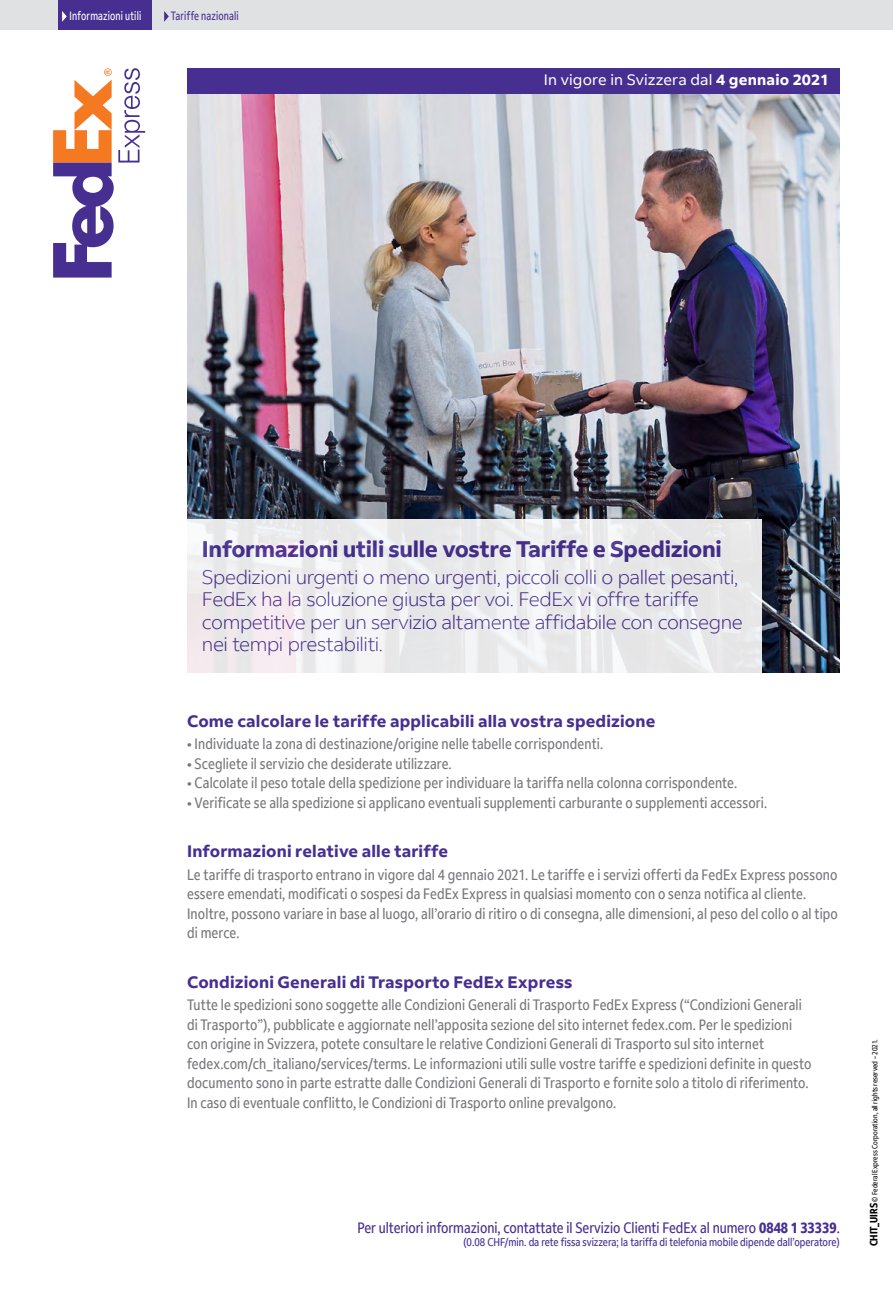
<style>
.page{position:relative;width:893px;height:1289px;background:#fff}
.page>*{position:absolute;margin:0;border:0;box-sizing:border-box;transform-origin:0 0}
.t1{font:700 22.5px "Fed Ex Sans";letter-spacing:-.015em;color:#472f92}
.t2{font:300 19.5px/22.5px "Fed Ex Sans";letter-spacing:-.025em;color:#472f92}
.t3{font:700 16.5px "Fed Ex Sans";letter-spacing:.01em;color:#472f92}
.t4{font:condensed 15px/19.5px "Fed Ex Sans";letter-spacing:.01em;color:#77787b}
.t5{font:condensed 15px "Fed Ex Sans";color:#472f92}
.t6{font:15px "Fed Ex Sans";letter-spacing:.01em;color:#fff}
.t7{font:condensed 12px "Fed Ex Sans";letter-spacing:.015em;color:#fff;scale:.9 1}
.t8{font:condensed 12px "Fed Ex Sans";letter-spacing:.015em;color:#472f92;scale:.9 1}
.t9{font:condensed 11.25px "Fed Ex Sans";color:#472f92}
.t10{font:condensed 7.5px "Fed Ex Sans";color:#000}
.s1{font-weight:700}
.s2{font-weight:700;font-size:10.5px}
</style>
<div class="page">
<svg style="left:53px;top:68px;width:92px;height:209px"></svg>
<img style="left:187px;top:94px;width:653px;height:578px">
<div style="left:187px;top:68px;width:653px;height:26px;background:#472f92"></div>
<div style="left:187px;top:519px;width:574px;height:153px;background:linear-gradient(to right,#f0eef0,#e8e9ea)"></div>
<div style="left:0;top:0;width:893px;height:30px;background:#e0e1e2"></div>
<svg style="left:164px;top:11px;width:5px;height:11px"></svg>
<div style="left:58px;top:0;width:93px;height:30px;background:#472f92"></div>
<svg style="left:62px;top:11px;width:5px;height:11px"></svg>
<p class="t7" style="left:70px;top:9px;width:81px">Informazioni utili</p>
<p class="t8" style="left:171px;top:9px;width:77px">Tariffe nazionali</p>
<p class="t6" style="left:544px;top:71px;width:287px">In vigore in Svizzera dal <span class="s1">4 gennaio 2021</span></p>
<h1 class="t1" style="left:202px;top:536px;width:521px">Informazioni utili sulle vostre Tariffe e Spedizioni</h1>
<h2 class="t2" style="left:202px;top:565px;width:542px">Spedizioni urgenti o meno urgenti, piccoli colli o pallet pesanti, FedEx ha la soluzione giusta per voi. FedEx vi offre tariffe competitive per un servizio altamente affidabile con consegne nei tempi prestabiliti.</h2>
<p class="t3" style="left:187px;top:711px;width:470px">Come calcolare le tariffe applicabili alla vostra spedizione</p>
<p class="t4" style="left:187px;top:734px;width:418px">• Individuate la zona di destinazione/origine nelle tabelle corrispondenti.</p>
<p class="t4" style="left:187px;top:754px;width:266px">• Scegliete il servizio che desiderate utilizzare.</p>
<p class="t4" style="left:187px;top:773px;width:552px">• Calcolate il peso totale della spedizione per individuare la tariffa nella colonna corrispondente.</p>
<p class="t4" style="left:187px;top:793px;width:582px">• Verificate se alla spedizione si applicano eventuali supplementi carburante o supplementi accessori.</p>
<p class="t3" style="left:187px;top:841px;width:262px">Informazioni relative alle tariffe</p>
<p class="t4" style="left:187px;top:864px;width:652px">Le tariffe di trasporto entrano in vigore dal 4 gennaio 2021. Le tariffe e i servizi offerti da FedEx Express possono essere emendati, modificati o sospesi da FedEx Express in qualsiasi momento con o senza notifica al cliente.<br>Inoltre, possono variare in base al luogo, all’orario di ritiro o di consegna, alle dimensioni, al peso del collo o al tipo di merce.</p>
<p class="t3" style="left:187px;top:972px;width:387px">Condizioni Generali di Trasporto FedEx Express</p>
<p class="t4" style="left:187px;top:995px;width:626px">Tutte le spedizioni sono soggette alle Condizioni Generali di Trasporto FedEx Express (“Condizioni Generali di Trasporto”), pubblicate e aggiornate nell’apposita sezione del sito internet fedex.com. Per le spedizioni con origine in Svizzera, potete consultare le relative Condizioni Generali di Trasporto sul sito internet fedex.com/ch_italiano/services/terms. Le informazioni utili sulle vostre tariffe e spedizioni definite in questo documento sono in parte estratte dalle Condizioni Generali di Trasporto e fornite solo a titolo di riferimento.<br>In caso di eventuale conflitto, le Condizioni di Trasporto online prevalgono.</p>
<p class="t5" style="left:357px;top:1218px;width:484px">Per ulteriori informazioni, contattate il Servizio Clienti FedEx al numero <span class="s1">0848 1 33339</span>.</p>
<p class="t9" style="left:463px;top:1235px;width:378px">(0.08 CHF/min. da rete fissa svizzera; la tariffa di telefonia mobile dipende dall’operatore)</p>
<p class="t10" style="left:870px;top:1246px;width:209px;rotate:-90deg"><span class="s2">CHIT_UIRS</span> © Federal Express Corporation, all rights reserved – 2021.</p>
</div>
